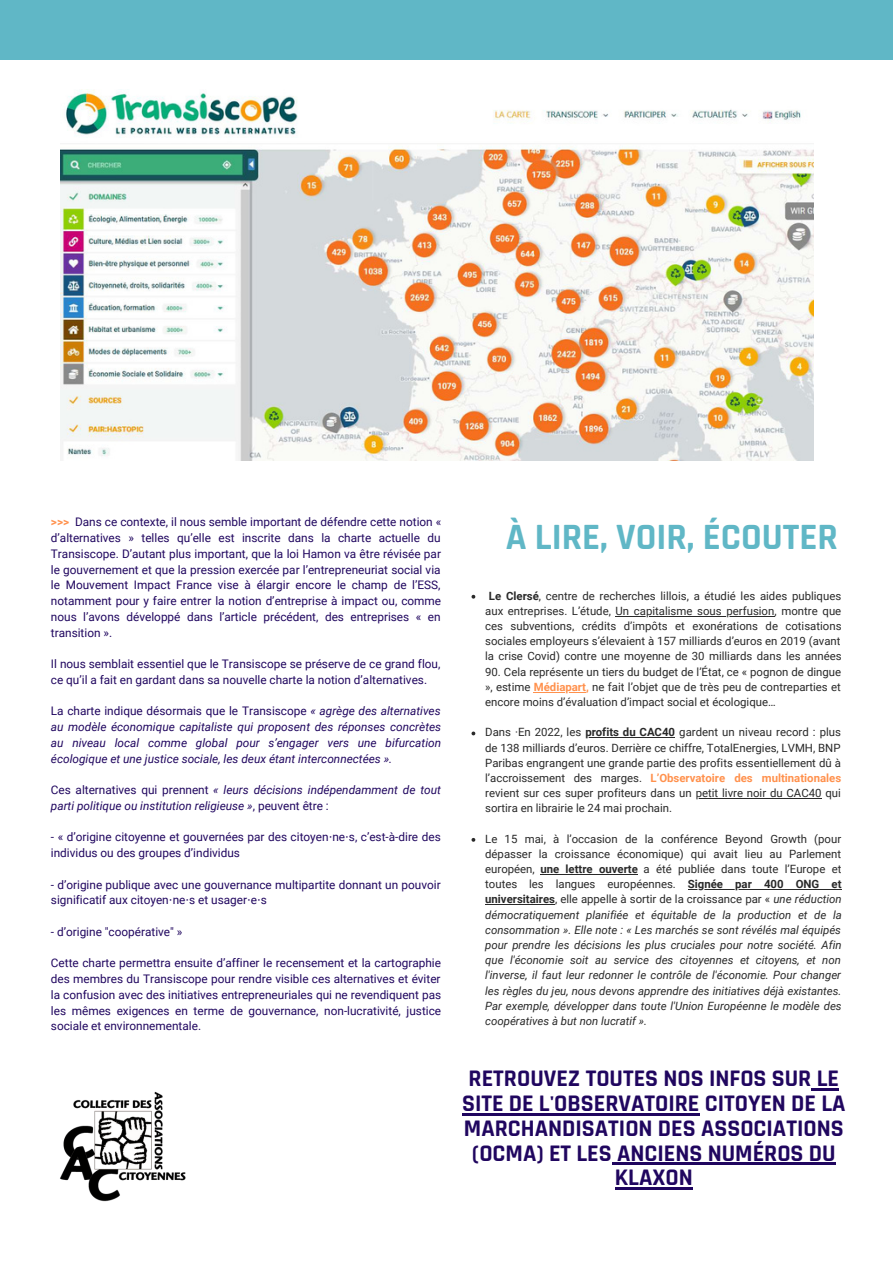
<style>
.page{position:relative;width:893px;height:1264px;background:#fff}
.page>*{position:absolute;margin:0;border:0;box-sizing:border-box;transform-origin:0 0}
.t1{font:700 37.5px "Rajdhani";color:#60b7c6}
.t2{font:700 24px/24.8px "Rajdhani";color:#20065f;text-align:center}
.t3{font:11.85px/15.8px "Roboto";color:#20065f}
.t4{font:italic 11.85px/15.8px "Roboto";color:#20065f;text-align:justify}
.t5{font:11.4px/15.1px "Roboto";color:#292929;text-align:justify}
.t6{font:italic 11.4px/15.1px "Roboto";color:#292929;text-align:justify}
.s1{font-weight:700;color:#ff914d}
.s2{font-style:normal}
.s3{font-family:"DejaVu Sans"}
.s4{font-weight:700}
.s5{font-weight:700;font-style:normal}
</style>
<div class="page">
<div style="left:0;top:0;width:892px;height:60px;background:#60b7c6"></div>
<img style="left:60px;top:1091px;width:126px;height:111px">
<img style="left:61px;top:89px;width:752px;height:371px">
<svg style="left:471px;top:595px;width:4px;height:3px"></svg>
<hr style="left:615px;top:615px;width:159px;height:1px;background:#292929">
<hr style="left:533px;top:691px;width:53px;height:1px;background:#ff914d">
<svg style="left:471px;top:731px;width:4px;height:4px"></svg>
<hr style="left:585px;top:737px;width:90px;height:1px;background:#292929">
<hr style="left:695px;top:798px;width:126px;height:1px;background:#292929">
<svg style="left:471px;top:838px;width:4px;height:3px"></svg>
<hr style="left:540px;top:874px;width:98px;height:1px;background:#292929">
<hr style="left:687px;top:889px;width:154px;height:1px;background:#292929">
<hr style="left:485px;top:904px;width:70px;height:1px;background:#292929">
<hr style="left:816px;top:1088px;width:23px;height:2px;background:#20065f">
<hr style="left:462px;top:1113px;width:237px;height:2px;background:#20065f">
<hr style="left:611px;top:1162px;width:224px;height:3px;background:#20065f">
<hr style="left:615px;top:1187px;width:77px;height:2px;background:#20065f">
<p class="t3" style="left:51px;top:514px;width:392px;text-align:justify"><span class="s1">&gt;&gt;&gt;</span> Dans ce contexte, il nous semble important de défendre cette notion « d’alternatives » telles qu’elle est inscrite dans la charte actuelle du Transiscope. D’autant plus important, que la loi Hamon va être révisée par le gouvernement et que la pression exercée par l’entrepreneuriat social via le Mouvement Impact France vise à élargir encore le champ de l’ESS, notamment pour y faire entrer la notion d’entreprise à impact ou, comme nous l’avons développé dans l’article précédent, des entreprises « en transition ».</p>
<p class="t3" style="left:51px;top:656px;width:391px">Il nous semblait essentiel que le Transiscope se préserve de ce grand flou, ce qu’il a fait en gardant dans sa nouvelle charte la notion d’alternatives.</p>
<p class="t4" style="left:51px;top:703px;width:392px"><span class="s2">La charte indique désormais que le Transiscope</span> « agrège des alternatives au modèle économique capitaliste qui proposent des réponses concrètes au niveau local comme global pour s’engager vers une bifurcation écologique et une justice sociale, les deux étant interconnectées ».</p>
<p class="t4" style="left:51px;top:782px;width:391px"><span class="s2">Ces alternatives qui prennent</span> « leurs décisions indépendamment de tout parti politique ou institution religieuse »<span class="s2">, peuvent être :</span></p>
<p class="t3" style="left:51px;top:829px;width:391px">- « d’origine citoyenne et gouvernées par des citoyen<span class="s3">⋅</span>ne<span class="s3">⋅</span>s, c’est-à-dire des individus ou des groupes d’individus</p>
<p class="t3" style="left:51px;top:876px;width:391px">- d’origine publique avec une gouvernance multipartite donnant un pouvoir significatif aux citoyen<span class="s3">⋅</span>ne<span class="s3">⋅</span>s et usager<span class="s3">⋅</span>e<span class="s3">⋅</span>s</p>
<p class="t3" style="left:51px;top:923px;width:133px">- d’origine "coopérative" »</p>
<p class="t3" style="left:51px;top:955px;width:392px;text-align:justify">Cette charte permettra ensuite d’affiner le recensement et la cartographie des membres du Transiscope pour rendre visible ces alternatives et éviter la confusion avec des initiatives entrepreneuriales qui ne revendiquent pas les mêmes exigences en terme de gouvernance, non-lucrativité, justice sociale et environnementale.</p>
<p class="t1" style="left:505px;top:514px;width:334px">À LIRE, VOIR, ÉCOUTER</p>
<p class="t5" style="left:485px;top:588px;width:358px;text-align:center"><span class="s4">Le Clersé</span>, centre de recherches lillois, a étudié les aides publiques aux entreprises. L’étude, Un capitalisme sous perfusion, montre que ces subventions, crédits d’impôts et exonérations de cotisations sociales employeurs s’élevaient à 157 milliards d’euros en 2019 (avant la crise Covid) contre une moyenne de 30 milliards dans les années</p>
<p class="t5" style="left:485px;top:664px;width:357px">90. Cela représente un tiers du budget de l’État, ce « pognon de dingue », estime <span class="s1">Médiapart,</span> ne fait l’objet que de très peu de contreparties et encore moins d’évaluation d’impact social et écologique…</p>
<p class="t5" style="left:485px;top:724px;width:357px">Dans ·En 2022, les <span class="s4">profits du CAC40</span> gardent un niveau record : plus de 138 milliards d’euros. Derrière ce chiffre, TotalEnergies, LVMH, BNP Paribas engrangent une grande partie des profits essentiellement dû à l’accroissement des marges. <span class="s1">L’Observatoire des multinationales </span>revient sur ces super profiteurs dans un petit livre noir du CAC40 qui sortira en librairie le 24 mai prochain.</p>
<p class="t6" style="left:485px;top:831px;width:358px"><span class="s2">Le 15 mai, à l’occasion de la conférence Beyond Growth (pour dépasser la croissance économique) qui avait lieu au Parlement européen,</span> <span class="s5">une lettre ouverte</span> <span class="s2">a été publiée dans toute l’Europe et toutes les langues européennes.</span> <span class="s5">Signée par 400 ONG et universitaires</span><span class="s2">, elle appelle à sortir de la croissance par «</span> une réduction démocratiquement planifiée et équitable de la production et de la consommation ». Elle note : « Les marchés se sont révélés mal équipés pour prendre les décisions les plus cruciales pour notre société. Afin que l'économie soit au service des citoyennes et citoyens, et non l'inverse, il faut leur redonner le contrôle de l'économie. Pour changer les règles du jeu, nous devons apprendre des initiatives déjà existantes.<br>Par exemple, développer dans toute l'Union Européenne le modèle des coopératives à but non lucratif ».</p>
<p class="t2" style="left:462px;top:1066px;width:385px">RETROUVEZ TOUTES NOS INFOS SUR LE<br>SITE DE L'OBSERVATOIRE CITOYEN DE LA<br>MARCHANDISATION DES ASSOCIATIONS (OCMA) ET LES ANCIENS NUMÉROS DU<br>KLAXON</p>
</div>
